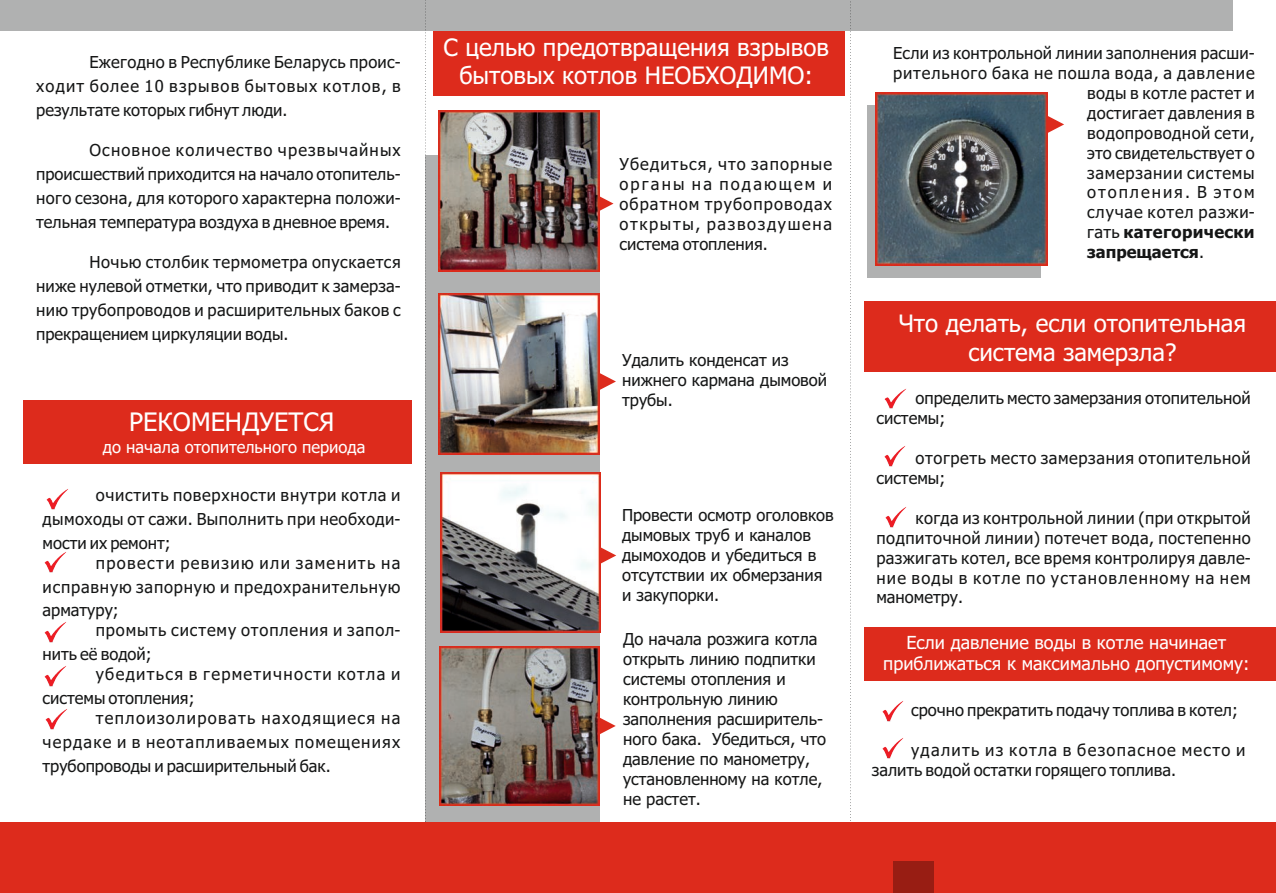
<style>
.page{position:relative;width:1276px;height:893px;background:#fff}
.page>*{position:absolute;margin:0;border:0;box-sizing:border-box;transform-origin:0 0}
.t1{font:25.5px "Tahoma";color:#fff}
.t2{font:24px/28.5px "Tahoma";color:#fff;text-align:center}
.t3{font:18px/21.3px "Tahoma";color:#fff;text-align:center}
.t4{font:16.5px/20px "Tahoma";color:#151616;text-align:justify}
.t5{font:16.5px "Tahoma";letter-spacing:.05em;color:#151616}
.t6{font:16.5px/23.9px "Tahoma";letter-spacing:.08em;color:#151616}
.t7{font:16.5px/20px "Tahoma";letter-spacing:.035em;color:#151616}
.t8{font:16.5px/23.9px "Tahoma";letter-spacing:.055em;color:#151616}
.t9{font:16.5px "Tahoma";letter-spacing:.02em;color:#151616}
.t10{font:16.5px "Tahoma";color:#fff}
.t11{font:16.5px "Tahoma";letter-spacing:.03em;color:#151616}
.t12{font:16.5px "Tahoma";letter-spacing:.045em;color:#151616}
.t13{font:700 16.5px "Tahoma";letter-spacing:.02em;color:#151616}
.t14{font:16.5px "Tahoma";letter-spacing:.12em;color:#151616}
.t15{font:700 16.5px "Tahoma";color:#151616}
.s1{font-weight:400}
</style>
<div class="page">
<svg style="left:425px;top:32px;width:1px;height:123px"></svg>
<svg style="left:850px;top:31px;width:1px;height:790px"></svg>
<div style="left:867px;top:105px;width:174px;height:172px;background:#b0b1b1"></div>
<div style="left:864px;top:302px;width:412px;height:70px;background:#dd2b1c"></div>
<div style="left:864px;top:627px;width:412px;height:53px;background:#dd2b1c"></div>
<div style="left:433px;top:31px;width:411px;height:65px;background:#dd2b1c"></div>
<div style="left:425px;top:155px;width:174px;height:738px;background:#b0b1b1"></div>
<div style="left:0;top:822px;width:1276px;height:71px;background:#dd2b1c"></div>
<div style="left:0;top:0;width:1233px;height:31px;background:#b0b1b1"></div>
<div style="left:893px;top:861px;width:40px;height:32px;background:#981d13"></div>
<div style="left:23px;top:401px;width:388px;height:63px;background:#dd2b1c"></div>
<img style="left:46px;top:489px;width:22px;height:20px">
<img style="left:44px;top:552px;width:22px;height:20px">
<img style="left:44px;top:622px;width:22px;height:20px">
<img style="left:44px;top:666px;width:22px;height:20px">
<img style="left:45px;top:709px;width:22px;height:20px">
<svg style="left:599px;top:195px;width:14px;height:17px"></svg>
<svg style="left:599px;top:717px;width:17px;height:18px"></svg>
<svg style="left:599px;top:373px;width:17px;height:17px"></svg>
<img style="left:440px;top:646px;width:159px;height:159px">
<img style="left:440px;top:473px;width:160px;height:159px">
<img style="left:438px;top:293px;width:161px;height:161px">
<img style="left:438px;top:111px;width:161px;height:160px">
<svg style="left:599px;top:547px;width:17px;height:17px"></svg>
<img style="left:875px;top:93px;width:172px;height:173px">
<svg style="left:1047px;top:116px;width:17px;height:17px"></svg>
<img style="left:884px;top:389px;width:22px;height:20px">
<img style="left:884px;top:446px;width:22px;height:21px">
<img style="left:885px;top:507px;width:22px;height:21px">
<img style="left:882px;top:701px;width:22px;height:20px">
<img style="left:882px;top:738px;width:22px;height:21px">
<p class="t4" style="left:36px;top:51px;width:366px;line-height:24.2px;text-indent:53px">Ежегодно в Республике Беларусь проис&shy;ходит более 10 взрывов бытовых котлов, в результате которых гибнут люди.</p>
<p class="t4" style="left:36px;top:139px;width:366px;line-height:24.2px;text-indent:53px">Основное количество чрезвычайных происшествий приходится на начало отопитель&shy;ного сезона, для которого характерна положи&shy;тельная температура воздуха в дневное время.</p>
<p class="t4" style="left:36px;top:251px;width:366px;line-height:24.2px;text-indent:53px">Ночью столбик термометра опускается ниже нулевой отметки, что приводит к замерза&shy;нию трубопроводов и расширительных баков с прекращением циркуляции воды.</p>
<h1 class="t1" style="left:129px;top:411px;width:207px">РЕКОМЕНДУЕТСЯ</h1>
<p class="t10" style="left:103px;top:440px;width:264px">до начала отопительного периода</p>
<p class="t4" style="left:43px;top:484px;width:359px;line-height:23.9px;text-indent:53px">очистить поверхности внутри котла и дымоходы от сажи. Выполнить при необходи&shy;мости их ремонт;</p>
<p class="t4" style="left:43px;top:552px;width:359px;line-height:23.9px;text-indent:53px">провести ревизию или заменить на исправную запорную и предохранительную арматуру;</p>
<p class="t8" style="left:43px;top:620px;width:359px;text-indent:53px">промыть систему отопления и запол&shy;нить её водой;</p>
<p class="t6" style="left:43px;top:664px;width:359px;text-indent:53px">убедиться в герметичности котла и системы отопления;</p>
<p class="t4" style="left:43px;top:707px;width:359px;line-height:23.9px;text-indent:53px">теплоизолировать находящиеся на чердаке и в неотапливаемых помещениях трубопроводы и расширительный бак.</p>
<h2 class="t2" style="left:443px;top:35px;width:387px">С целью предотвращения взрывов бытовых котлов НЕОБХОДИМО:</h2>
<p class="t4" style="left:893px;top:44px;width:363px">Если из контрольной линии заполнения расши-</p>
<p class="t5" style="left:893px;top:66px;width:363px">рительного бака не пошла вода, а давление</p>
<p class="t9" style="left:1087px;top:86px;width:169px">воды в котле растет и</p>
<p class="t9" style="left:1087px;top:106px;width:169px">достигает давления в</p>
<p class="t11" style="left:1087px;top:126px;width:169px">водопроводной сети,</p>
<p class="t4" style="left:1087px;top:144px;width:169px">это свидетельствует о</p>
<p class="t12" style="left:1087px;top:166px;width:169px">замерзании системы</p>
<p class="t14" style="left:1087px;top:186px;width:169px">отопления. В этом</p>
<p class="t5" style="left:1087px;top:206px;width:169px">случае котел разжи-</p>
<p class="t13" style="left:1087px;top:226px;width:169px"><span class="s1">гать</span> категорически</p>
<p class="t15" style="left:1087px;top:246px;width:118px">запрещается<span class="s1">.</span></p>
<p class="t4" style="left:619px;top:155px;width:214px">Убедиться, что запорные органы на подающем и обратном трубопроводах открыты, развоздушена система отопления.</p>
<p class="t4" style="left:622px;top:352px;width:206px;text-align:left">Удалить конденсат из нижнего кармана дымовой трубы.</p>
<p class="t4" style="left:622px;top:506px;width:213px;text-align:left">Провести осмотр оголовков дымовых труб и каналов дымоходов и убедиться в отсутствии их обмерзания и закупорки.</p>
<p class="t4" style="left:623px;top:631px;width:205px;text-align:left">До начала розжига котла открыть линию подпитки системы отопления и контрольную линию заполнения расширитель&shy;ного бака. Убедиться, что давление по манометру, установленному на котле, не растет.</p>
<h2 class="t2" style="left:898px;top:311px;width:349px">Что делать, если отопительная система замерзла?</h2>
<p class="t4" style="left:876px;top:390px;width:376px;text-indent:39px">определить место замерзания отопительной системы;</p>
<p class="t7" style="left:876px;top:449px;width:376px;text-indent:39px">отогреть место замерзания отопительной системы;</p>
<p class="t4" style="left:876px;top:509px;width:376px;text-indent:39px">когда из контрольной линии (при открытой подпиточной линии) потечет вода, постепенно разжигать котел, все время контролируя давле&shy;ние воды в котле по установленному на нем манометру.</p>
<p class="t3" style="left:883px;top:633px;width:368px">Если давление воды в котле начинает приближаться к максимально допустимому:</p>
<p class="t4" style="left:911px;top:702px;width:328px">срочно прекратить подачу топлива в котел;</p>
<p class="t4" style="left:872px;top:742px;width:375px;text-indent:39px">удалить из котла в безопасное место и залить водой остатки горящего топлива.</p>
</div>
